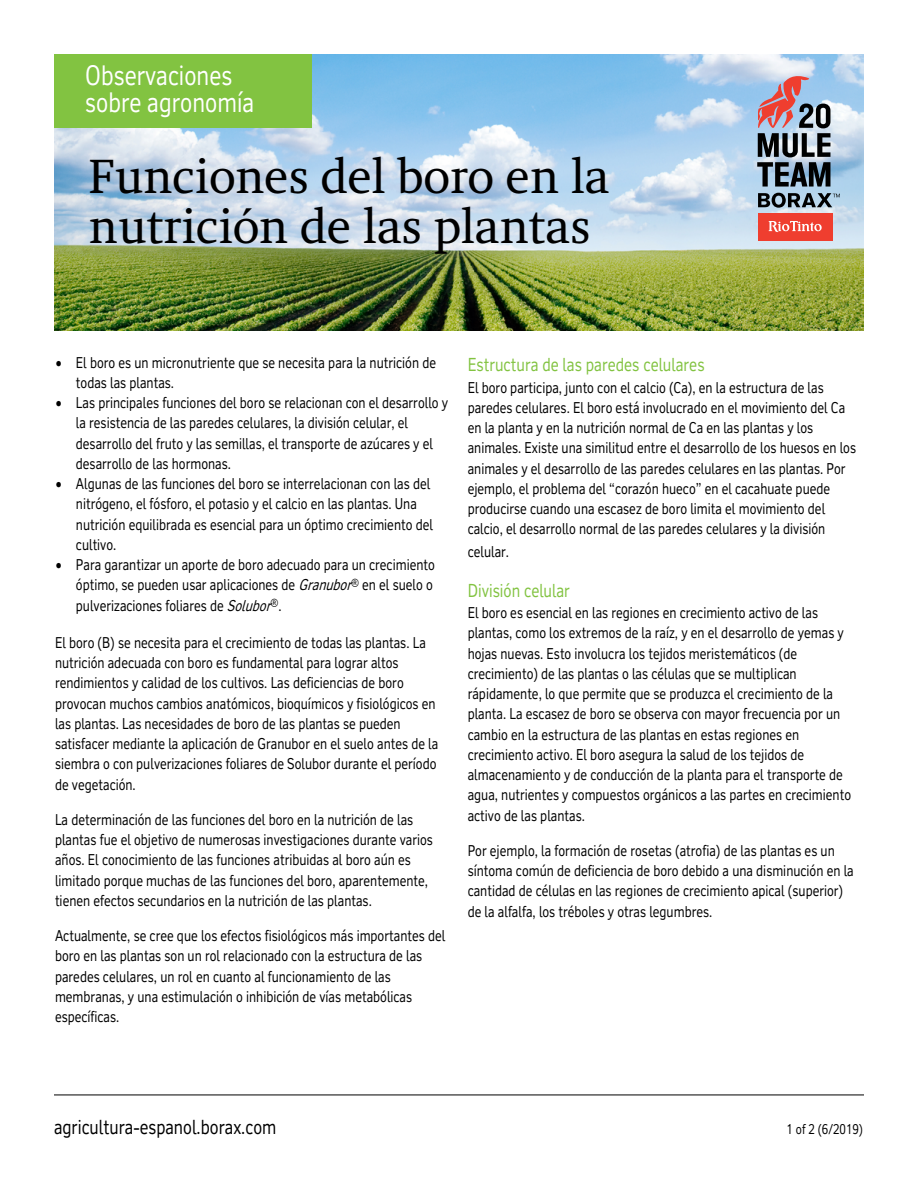
<style>
.page{position:relative;width:918px;height:1188px;background:#fff}
.page>*{position:absolute;margin:0;border:0;box-sizing:border-box;transform-origin:0 0}
.t1{font:49.5px/49.5px "RT Albanese";color:#000}
.t2{font:27px/27px "RT Vickerman";color:#fff;scale:.85 1}
.t3{font:19.5px "RT Vickerman";color:#000;scale:.85 1}
.t4{font:18px "RT Vickerman";color:#82c341;scale:.85 1}
.t5{font:15px/20.2px "RT Vickerman";color:#000;scale:.85 1}
.t6{font:13.5px "RT Vickerman";color:#000;scale:.85 1}
.s1{font-style:italic}
</style>
<div class="page">
<hr style="left:54px;top:1095px;width:810px;height:1px;background:#000">
<img style="left:54px;top:54px;width:810px;height:276px">
<div style="left:54px;top:54px;width:257px;height:73px;background:#82c341"></div>
<svg style="left:757px;top:72px;width:73px;height:115px;background:#878391"></svg>
<svg style="left:758px;top:193px;width:82px;height:15px"></svg>
<div style="left:758px;top:213px;width:75px;height:27px;background:#ef3e2f"></div>
<svg style="left:769px;top:221px;width:53px;height:11px"></svg>
<h2 class="t2" style="left:85px;top:61px;width:200px">Observaciones sobre agronomía</h2>
<h1 class="t1" style="left:89px;top:152px;width:522px">Funciones del boro en la nutrición de las plantas</h1>
<p class="t5" style="left:76px;top:352px;width:425px;text-indent:-20px">• El boro es un micronutriente que se necesita para la nutrición de todas las plantas.</p>
<p class="t5" style="left:76px;top:392px;width:439px;text-indent:-20px">• Las principales funciones del boro se relacionan con el desarrollo y la resistencia de las paredes celulares, la división celular, el desarrollo del fruto y las semillas, el transporte de azúcares y el desarrollo de las hormonas.</p>
<p class="t5" style="left:76px;top:473px;width:422px;text-indent:-20px">• Algunas de las funciones del boro se interrelacionan con las del nitrógeno, el fósforo, el potasio y el calcio en las plantas. Una nutrición equilibrada es esencial para un óptimo crecimiento del cultivo.</p>
<p class="t5" style="left:76px;top:554px;width:424px;text-indent:-20px">• Para garantizar un aporte de boro adecuado para un crecimiento óptimo, se pueden usar aplicaciones de <span class="s1">Granubor</span><sup>®</sup> en el suelo o pulverizaciones foliares de <span class="s1">Solubor</span><sup>®</sup>.</p>
<p class="t5" style="left:55px;top:632px;width:453px">El boro (B) se necesita para el crecimiento de todas las plantas. La nutrición adecuada con boro es fundamental para lograr altos rendimientos y calidad de los cultivos. Las deficiencias de boro provocan muchos cambios anatómicos, bioquímicos y fisiológicos en las plantas. Las necesidades de boro de las plantas se pueden satisfacer mediante la aplicación de Granubor en el suelo antes de la siembra o con pulverizaciones foliares de Solubor durante el período de vegetación.</p>
<p class="t5" style="left:55px;top:809px;width:446px">La determinación de las funciones del boro en la nutrición de las plantas fue el objetivo de numerosas investigaciones durante varios años. El conocimiento de las funciones atribuidas al boro aún es limitado porque muchas de las funciones del boro, aparentemente, tienen efectos secundarios en la nutrición de las plantas.</p>
<p class="t5" style="left:55px;top:926px;width:461px">Actualmente, se cree que los efectos fisiológicos más importantes del boro en las plantas son un rol relacionado con la estructura de las paredes celulares, un rol en cuanto al funcionamiento de las membranas, y una estimulación o inhibición de vías metabólicas específicas.</p>
<p class="t4" style="left:468px;top:353px;width:280px">Estructura de las paredes celulares</p>
<p class="t5" style="left:468px;top:377px;width:458px">El boro participa, junto con el calcio (Ca), en la estructura de las paredes celulares. El boro está involucrado en el movimiento del Ca en la planta y en la nutrición normal de Ca en las plantas y los animales. Existe una similitud entre el desarrollo de los huesos en los animales y el desarrollo de las paredes celulares en las plantas. Por ejemplo, el problema del “corazón hueco” en el cacahuate puede producirse cuando una escasez de boro limita el movimiento del calcio, el desarrollo normal de las paredes celulares y la división</p>
<p class="t5" style="left:468px;top:542px;width:50px">celular.</p>
<p class="t4" style="left:468px;top:579px;width:122px">División celular</p>
<p class="t5" style="left:468px;top:603px;width:453px">El boro es esencial en las regiones en crecimiento activo de las plantas, como los extremos de la raíz, y en el desarrollo de yemas y hojas nuevas. Esto involucra los tejidos meristemáticos (de crecimiento) de las plantas o las células que se multiplican rápidamente, lo que permite que se produzca el crecimiento de la planta. La escasez de boro se observa con mayor frecuencia por un cambio en la estructura de las plantas en estas regiones en crecimiento activo. El boro asegura la salud de los tejidos de almacenamiento y de conducción de la planta para el transporte de agua, nutrientes y compuestos orgánicos a las partes en crecimiento activo de las plantas.</p>
<p class="t5" style="left:468px;top:840px;width:456px">Por ejemplo, la formación de rosetas (atrofia) de las plantas es un síntoma común de deficiencia de boro debido a una disminución en la cantidad de células en las regiones de crecimiento apical (superior) de la alfalfa, los tréboles y otras legumbres.</p>
<h3 class="t3" style="left:54px;top:1115px;width:263px">agricultura-espanol.borax.com</h3>
<p class="t6" style="left:787px;top:1121px;width:91px">1 of 2 (6/2019)</p>
</div>
